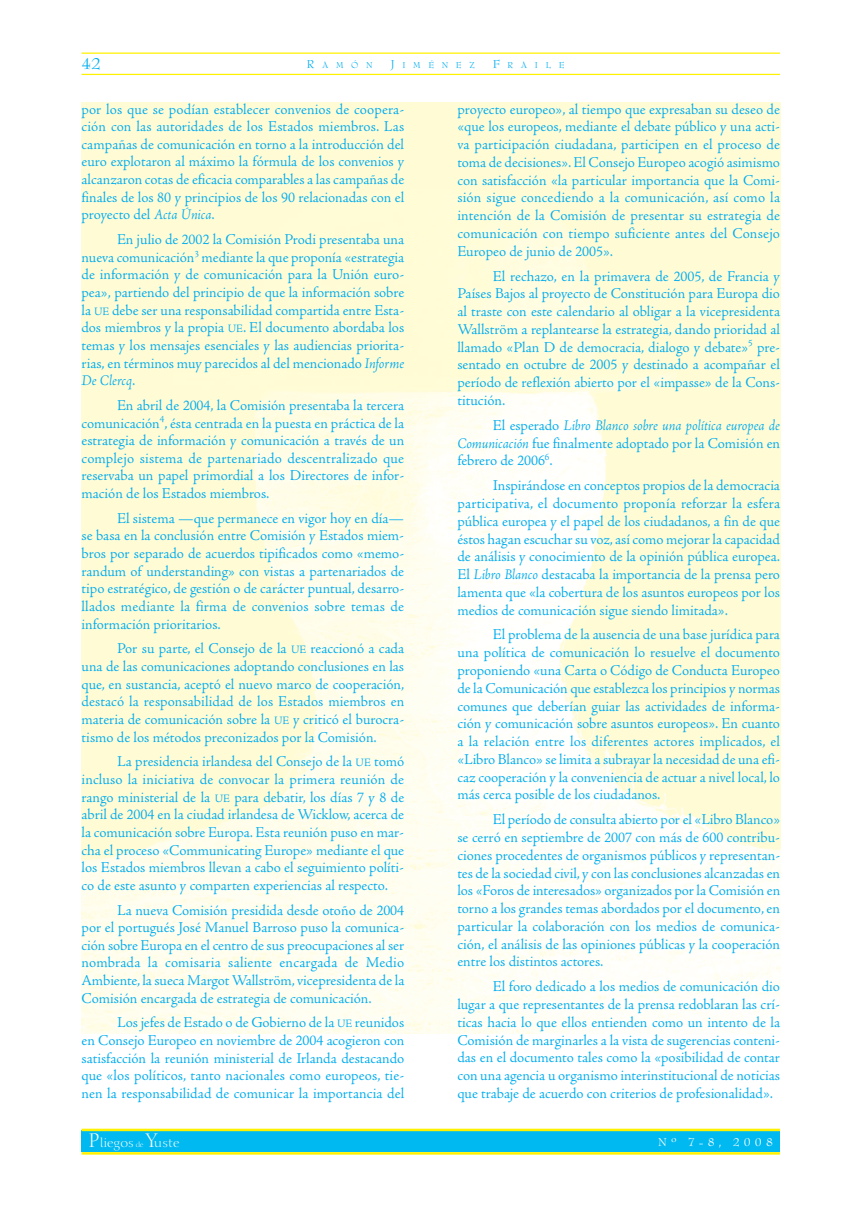
<style>
.page{position:relative;width:851px;height:1205px;background:#fff}
.page>*{position:absolute;margin:0;border:0;box-sizing:border-box;transform-origin:0 0}
.t1{font:17.5px "Bernhard Modern";color:#00adef}
.t2{font:15.62px/17.8px "Adobe Jenson";color:#00adef;text-align:justify}
.t3{font:12.5px "Bernhard Modern";letter-spacing:.335em;color:#fff}
.t4{font:12.25px "Calligraphic 810 BT";color:#fff}
.t5{font:9.38px "Bernhard Modern";letter-spacing:.815em;color:#00adef}
.s1{font-size:12.5px}
.s2{font-style:italic}
.s3{font-size:11.75px}
.s4{font-size:19px}
.s5{font-size:7px}
</style>
<div class="page">
<img style="left:81px;top:103px;width:699px;height:930px">
<hr style="left:81px;top:74px;width:699px;height:1px;background:#fff200">
<div style="left:81px;top:1130px;width:699px;height:22px;background:#00b9f1"></div>
<hr style="left:81px;top:53px;width:699px;height:1px;background:#fff200">
<hr style="left:81px;top:1128px;width:699px;height:3px;background:#fff200">
<hr style="left:81px;top:1152px;width:699px;height:2px;background:#fff200">
<p class="t1" style="left:81px;top:55px;width:21px">42</p>
<p class="t5" style="left:307px;top:60px;width:67px"><span class="s1">R</span>AMÓN</p>
<p class="t5" style="left:391px;top:60px;width:85px"><span class="s1">J</span>IMÉNEZ</p>
<p class="t5" style="left:492px;top:60px;width:73px"><span class="s1">F</span>RAILE</p>
<p class="t2" style="left:81px;top:101px;width:324px">por los que se podían establecer convenios de coopera&shy;ción con las autoridades de los Estados miembros. Las campañas de comunicación en torno a la introducción del euro explotaron al máximo la fórmula de los convenios y alcanzaron cotas de eficacia comparables a las campañas de finales de los 80 y principios de los 90 relacionadas con el proyecto del <span class="s2">Acta Única</span>.</p>
<p class="t2" style="left:81px;top:231px;width:324px;text-indent:35px">En julio de 2002 la Comisión Prodi presentaba una nueva comunicación<sup>3</sup> mediante la que proponía «estrategia de información y de comunicación para la Unión euro&shy;pea», partiendo del principio de que la información sobre la <span class="s3">UE</span> debe ser una responsabilidad compartida entre Esta&shy;dos miembros y la propia <span class="s3">UE</span>. El documento abordaba los temas y los mensajes esenciales y las audiencias priorita&shy;rias, en términos muy parecidos al del mencionado <span class="s2">Informe De Clercq</span>.</p>
<p class="t2" style="left:81px;top:397px;width:324px;text-indent:35px">En abril de 2004, la Comisión presentaba la tercera comunicación<sup>4</sup>, ésta centrada en la puesta en práctica de la estrategia de información y comunicación a través de un complejo sistema de partenariado descentralizado que reservaba un papel primordial a los Directores de infor&shy;mación de los Estados miembros.</p>
<p class="t2" style="left:81px;top:510px;width:324px;text-indent:35px">El sistema —que permanece en vigor hoy en día— se basa en la conclusión entre Comisión y Estados miem&shy;bros por separado de acuerdos tipificados como «memo&shy;randum of understanding» con vistas a partenariados de tipo estratégico, de gestión o de carácter puntual, desarro&shy;llados mediante la firma de convenios sobre temas de información prioritarios.</p>
<p class="t2" style="left:81px;top:641px;width:324px;text-indent:35px">Por su parte, el Consejo de la <span class="s3">UE</span> reaccionó a cada una de las comunicaciones adoptando conclusiones en las que, en sustancia, aceptó el nuevo marco de cooperación, destacó la responsabilidad de los Estados miembros en materia de comunicación sobre la <span class="s3">UE</span> y criticó el burocra&shy;tismo de los métodos preconizados por la Comisión.</p>
<p class="t2" style="left:81px;top:754px;width:324px;text-indent:35px">La presidencia irlandesa del Consejo de la <span class="s3">UE</span> tomó incluso la iniciativa de convocar la primera reunión de rango ministerial de la <span class="s3">UE</span> para debatir, los días 7 y 8 de abril de 2004 en la ciudad irlandesa de Wicklow, acerca de la comunicación sobre Europa. Esta reunión puso en mar&shy;cha el proceso «Communicating Europe» mediante el que los Estados miembros llevan a cabo el seguimiento políti&shy;co de este asunto y comparten experiencias al respecto.</p>
<p class="t2" style="left:81px;top:902px;width:324px;text-indent:35px">La nueva Comisión presidida desde otoño de 2004 por el portugués José Manuel Barroso puso la comunica&shy;ción sobre Europa en el centro de sus preocupaciones al ser nombrada la comisaria saliente encargada de Medio Ambiente, la sueca Margot Wallström, vicepresidenta de la Comisión encargada de estrategia de comunicación.</p>
<p class="t2" style="left:81px;top:1015px;width:324px;text-indent:35px">Los jefes de Estado o de Gobierno de la <span class="s3">UE</span> reunidos en Consejo Europeo en noviembre de 2004 acogieron con satisfacción la reunión ministerial de Irlanda destacando que «los políticos, tanto nacionales como europeos, tie&shy;nen la responsabilidad de comunicar la importancia del</p>
<p class="t2" style="left:457px;top:101px;width:324px">proyecto europeo», al tiempo que expresaban su deseo de «que los europeos, mediante el debate público y una acti&shy;va participación ciudadana, participen en el proceso de toma de decisiones». El Consejo Europeo acogió asimismo con satisfacción «la particular importancia que la Comi&shy;sión sigue concediendo a la comunicación, así como la intención de la Comisión de presentar su estrategia de comunicación con tiempo suficiente antes del Consejo Europeo de junio de 2005».</p>
<p class="t2" style="left:457px;top:268px;width:324px;text-indent:35px">El rechazo, en la primavera de 2005, de Francia y Países Bajos al proyecto de Constitución para Europa dio al traste con este calendario al obligar a la vicepresidenta Wallström a replantearse la estrategia, dando prioridad al llamado «Plan D de democracia, dialogo y debate»<sup>5</sup> pre&shy;sentado en octubre de 2005 y destinado a acompañar el período de reflexión abierto por el «impasse» de la Cons&shy;titución.</p>
<p class="t2" style="left:457px;top:417px;width:324px;text-indent:35px">El esperado <span class="s2">Libro Blanco sobre una política europea de Comunicación</span> fue finalmente adoptado por la Comisión en febrero de 2006<sup>6</sup>.</p>
<p class="t2" style="left:457px;top:477px;width:324px;text-indent:35px">Inspirándose en conceptos propios de la democracia participativa, el documento proponía reforzar la esfera pública europea y el papel de los ciudadanos, a fin de que éstos hagan escuchar su voz, así como mejorar la capacidad de análisis y conocimiento de la opinión pública europea.<br>El <span class="s2">Libro Blanco</span> destacaba la importancia de la prensa pero lamenta que «la cobertura de los asuntos europeos por los medios de comunicación sigue siendo limitada».</p>
<p class="t2" style="left:457px;top:627px;width:324px;text-indent:35px">El problema de la ausencia de una base jurídica para una política de comunicación lo resuelve el documento proponiendo «una Carta o Código de Conducta Europeo de la Comunicación que establezca los principios y normas comunes que deberían guiar las actividades de informa&shy;ción y comunicación sobre asuntos europeos». En cuanto a la relación entre los diferentes actores implicados, el «Libro Blanco» se limita a subrayar la necesidad de una efi&shy;caz cooperación y la conveniencia de actuar a nivel local, lo más cerca posible de los ciudadanos.</p>
<p class="t2" style="left:457px;top:811px;width:324px;text-indent:35px">El período de consulta abierto por el «Libro Blanco» se cerró en septiembre de 2007 con más de 600 contribu&shy;ciones procedentes de organismos públicos y representan&shy;tes de la sociedad civil, y con las conclusiones alcanzadas en los «Foros de interesados» organizados por la Comisión en torno a los grandes temas abordados por el documento, en particular la colaboración con los medios de comunica&shy;ción, el análisis de las opiniones públicas y la cooperación entre los distintos actores.</p>
<p class="t2" style="left:457px;top:978px;width:324px;text-indent:35px">El foro dedicado a los medios de comunicación dio lugar a que representantes de la prensa redoblaran las crí&shy;ticas hacia lo que ellos entienden como un intento de la Comisión de marginarles a la vista de sugerencias conteni&shy;das en el documento tales como la «posibilidad de contar con una agencia u organismo interinstitucional de noticias que trabaje de acuerdo con criterios de profesionalidad».</p>
<p class="t4" style="left:89px;top:1136px;width:92px"><span class="s4">P</span>liegos <span class="s5">de</span> <span class="s4">Y</span>uste</p>
<p class="t3" style="left:658px;top:1136px;width:116px">Nº 7-8, 2008</p>
</div>
